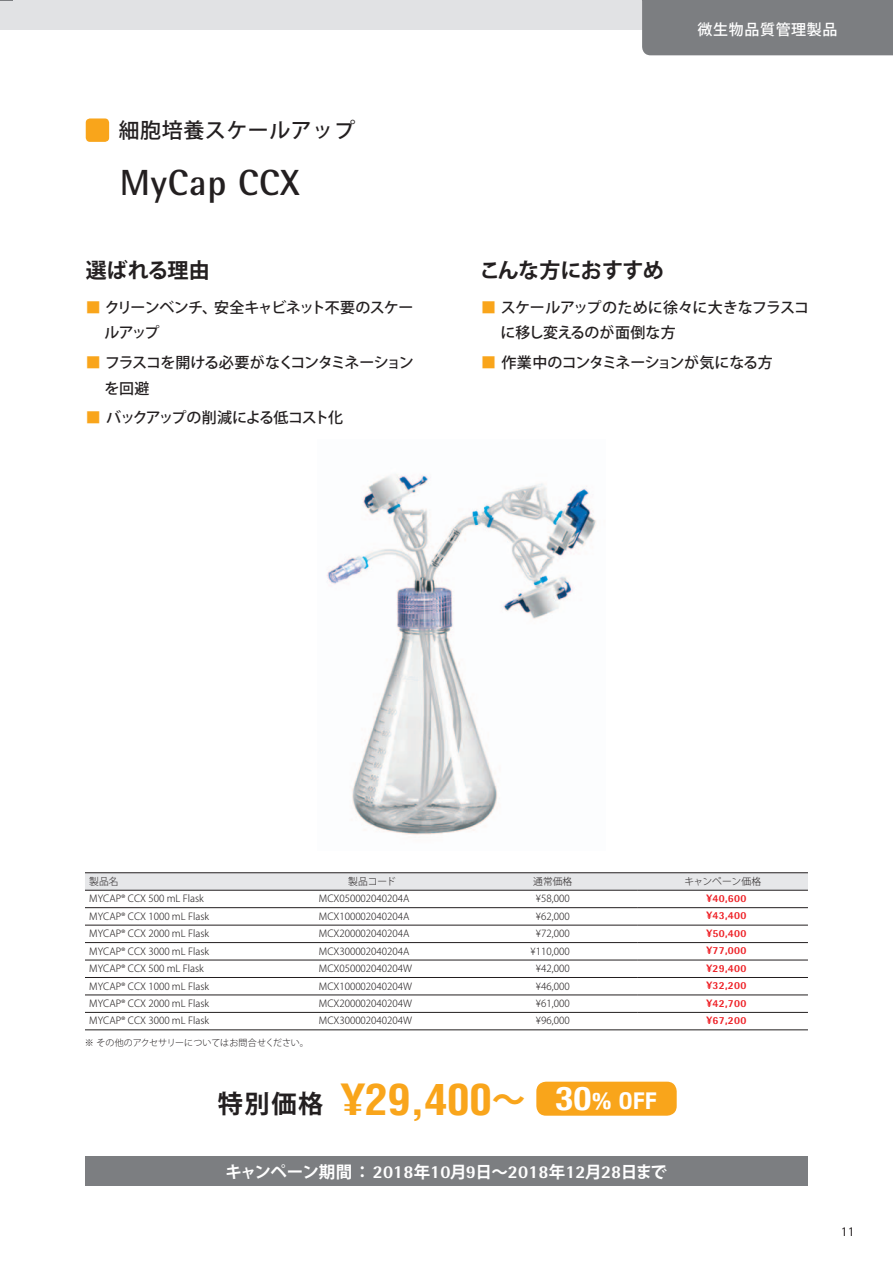
<style>
.page{position:relative;width:893px;height:1263px;background:#fff}
.page>*{position:absolute;margin:0;border:0;box-sizing:border-box;transform-origin:0 0}
.t1{font:700 condensed 42px "Helvetica";color:#f9a51b;scale:1.1 1}
.t2{font:700 36.45px "Sartorius Rotis Sans 2013";letter-spacing:.025em;color:#231f20}
.t3{font:21px "Koz Go Pro Bold 90 msp RKSJ H";letter-spacing:-.025em;color:#231f20}
.t4{font:21px "Koz Go Pro Medium 90 msp RKSJ H";letter-spacing:.025em;color:#231f20}
.t5{font:16.5px "Koz Go Pro Bold 90 msp RKSJ H";letter-spacing:-.055em;color:#fff}
.t6{font:15px/25.5px "Koz Go Pro Medium 90 msp RKSJ H";letter-spacing:-.045em;color:#231f20}
.t7{font:15px/25.5px "Koz Go Pro Medium 90 msp RKSJ H";letter-spacing:-.07em;color:#231f20}
.t8{font:15px/25.5px "Koz Go Pro Medium 90 msp RKSJ H";letter-spacing:-.01em;color:#231f20}
.t9{font:15px "Koz Go Pro Medium 90 msp RKSJ H";letter-spacing:.04em;color:#fff}
.t10{font:13.5px "Sartorius Rotis Sans 2013";color:#231f20}
.t11{font:800 10.8px "Sartorius Rotis Sans 2013";letter-spacing:.025em;color:#ee1d23}
.t12{font:9.75px "Koz Go Pro Light 90 msp RKSJ H";color:#231f20}
.t13{font:9px "Koz Go Pro Light 90 msp RKSJ H";color:#231f20}
.s1{color:#f9a51b}
.s2{font-family:"Koz Go Pro Bold 90 msp RKSJ H";font-weight:400;font-stretch:normal;font-size:25.2px;color:#231f20}
.s3{font-family:"Koz Go Pro Bold 90 msp RKSJ H";font-weight:400;font-stretch:normal;font-size:33.6px}
.s4{font-family:"Helvetica Neue";font-size:33px;color:#fff}
.s5{font-family:"Helvetica Neue";font-size:23.1px;color:#fff}
.s6{font-family:"Sartorius Rotis Sans 2013";font-weight:800;font-size:18.15px}
</style>
<div class="page">
<img style="left:327px;top:474px;width:270px;height:361px">
<div style="left:86px;top:118px;width:23px;height:24px;background:#f9a51b;border-radius:4px"></div>
<div style="left:85px;top:874px;width:723px;height:16px;background:#e6e7e9"></div>
<hr style="left:85px;top:907px;width:553px;height:1px;background:#231f20">
<hr style="left:85px;top:925px;width:553px;height:1px;background:#231f20">
<hr style="left:85px;top:942px;width:553px;height:1px;background:#231f20">
<hr style="left:85px;top:960px;width:553px;height:1px;background:#231f20">
<hr style="left:85px;top:977px;width:553px;height:1px;background:#231f20">
<hr style="left:85px;top:995px;width:553px;height:1px;background:#231f20">
<hr style="left:85px;top:1012px;width:553px;height:1px;background:#231f20">
<hr style="left:85px;top:1030px;width:723px;height:1px;background:#231f20">
<hr style="left:85px;top:873px;width:723px;height:1px;background:#231f20">
<hr style="left:85px;top:890px;width:553px;height:1px;background:#231f20">
<hr style="left:638px;top:907px;width:170px;height:1px;background:#231f20">
<hr style="left:638px;top:925px;width:170px;height:1px;background:#231f20">
<hr style="left:638px;top:942px;width:170px;height:1px;background:#231f20">
<hr style="left:638px;top:960px;width:170px;height:1px;background:#231f20">
<hr style="left:638px;top:977px;width:170px;height:1px;background:#231f20">
<hr style="left:638px;top:995px;width:170px;height:1px;background:#231f20">
<hr style="left:638px;top:1012px;width:170px;height:1px;background:#231f20">
<hr style="left:638px;top:890px;width:170px;height:1px;background:#231f20">
<div style="left:536px;top:1082px;width:141px;height:34px;background:#f9a51b;border-radius:10px"></div>
<div style="left:85px;top:1157px;width:723px;height:29px;background:#7c7e81"></div>
<div style="left:0;top:0;width:893px;height:30px;background:#e1e2e4"></div>
<div style="left:642px;top:0;width:251px;height:55px;background:#7c7e81"></div>
<h3 class="t4" style="left:119px;top:122px;width:238px">細胞培養スケールアップ</h3>
<h2 class="t2" style="left:120px;top:169px;width:182px">MyCap CCX</h2>
<h3 class="t3" style="left:86px;top:262px;width:126px">選ばれる理由</h3>
<h3 class="t6" style="left:105px;top:297px;width:310px;text-indent:-19px"><span class="s1">■</span> クリーンベンチ、安全キャビネット不要のスケールアップ</h3>
<h3 class="t7" style="left:104px;top:352px;width:311px;text-indent:-19px"><span class="s1">■</span> フラスコを開ける必要がなくコンタミネーションを回避</h3>
<h3 class="t7" style="left:86px;top:407px;width:259px"><span class="s1">■</span> バックアップの削減による低コスト化</h3>
<h3 class="t9" style="left:698px;top:23px;width:141px">微生物品質管理製品</h3>
<h3 class="t3" style="left:479px;top:262px;width:186px">こんな方におすすめ</h3>
<h3 class="t8" style="left:500px;top:297px;width:310px;text-indent:-19px"><span class="s1">■</span> スケールアップのために徐々に大きなフラスコに移し変えるのが面倒な方</h3>
<h3 class="t6" style="left:481px;top:352px;width:293px"><span class="s1">■</span> 作業中のコンタミネーションが気になる方</h3>
<p class="t12" style="left:89px;top:877px;width:31px">製品名</p>
<p class="t12" style="left:348px;top:877px;width:49px">製品コード</p>
<p class="t12" style="left:533px;top:877px;width:40px">通常価格</p>
<p class="t12" style="left:684px;top:877px;width:78px">キャンペーン価格</p>
<p class="t12" style="left:89px;top:895px;width:116px">MYCAP® CCX 500 mL Flask</p>
<p class="t12" style="left:319px;top:895px;width:92px">MCX050002040204A</p>
<p class="t12" style="left:536px;top:895px;width:35px">¥58,000</p>
<p class="t11" style="left:706px;top:892px;width:41px">¥40,600</p>
<p class="t12" style="left:89px;top:912px;width:121px">MYCAP® CCX 1000 mL Flask</p>
<p class="t12" style="left:319px;top:912px;width:92px">MCX100002040204A</p>
<p class="t12" style="left:536px;top:912px;width:35px">¥62,000</p>
<p class="t11" style="left:706px;top:909px;width:41px">¥43,400</p>
<p class="t12" style="left:89px;top:930px;width:121px">MYCAP® CCX 2000 mL Flask</p>
<p class="t12" style="left:319px;top:930px;width:92px">MCX200002040204A</p>
<p class="t12" style="left:536px;top:930px;width:35px">¥72,000</p>
<p class="t11" style="left:706px;top:927px;width:41px">¥50,400</p>
<p class="t12" style="left:89px;top:947px;width:121px">MYCAP® CCX 3000 mL Flask</p>
<p class="t12" style="left:319px;top:947px;width:92px">MCX300002040204A</p>
<p class="t12" style="left:531px;top:947px;width:41px">¥110,000</p>
<p class="t11" style="left:706px;top:944px;width:41px">¥77,000</p>
<p class="t12" style="left:89px;top:965px;width:116px">MYCAP® CCX 500 mL Flask</p>
<p class="t12" style="left:319px;top:965px;width:95px">MCX050002040204W</p>
<p class="t12" style="left:536px;top:965px;width:35px">¥42,000</p>
<p class="t11" style="left:706px;top:962px;width:41px">¥29,400</p>
<p class="t12" style="left:89px;top:982px;width:121px">MYCAP® CCX 1000 mL Flask</p>
<p class="t12" style="left:319px;top:982px;width:95px">MCX100002040204W</p>
<p class="t12" style="left:536px;top:982px;width:35px">¥46,000</p>
<p class="t11" style="left:706px;top:979px;width:41px">¥32,200</p>
<p class="t12" style="left:89px;top:1000px;width:121px">MYCAP® CCX 2000 mL Flask</p>
<p class="t12" style="left:319px;top:1000px;width:95px">MCX200002040204W</p>
<p class="t12" style="left:536px;top:1000px;width:35px">¥61,000</p>
<p class="t11" style="left:706px;top:997px;width:41px">¥42,700</p>
<p class="t12" style="left:89px;top:1017px;width:121px">MYCAP® CCX 3000 mL Flask</p>
<p class="t12" style="left:319px;top:1017px;width:95px">MCX300002040204W</p>
<p class="t12" style="left:536px;top:1017px;width:35px">¥96,000</p>
<p class="t11" style="left:706px;top:1014px;width:41px">¥67,200</p>
<p class="t13" style="left:85px;top:1039px;width:225px">※ その他のアクセサリーについてはお問合せください。</p>
<h1 class="t1" style="left:218px;top:1083px;width:400px"><span class="s2">特別価格</span> ¥29,400<span class="s3">～</span> <span class="s4">30</span><span class="s5">% OFF</span></h1>
<h3 class="t5" style="left:225px;top:1165px;width:443px">キャンペーン期間： <span class="s6">2018</span>年<span class="s6">10</span>月<span class="s6">9</span>日～<span class="s6">2018</span>年<span class="s6">12</span>月<span class="s6">28</span>日まで</h3>
<h3 class="t10" style="left:841px;top:1224px;width:15px">11</h3>
</div>
